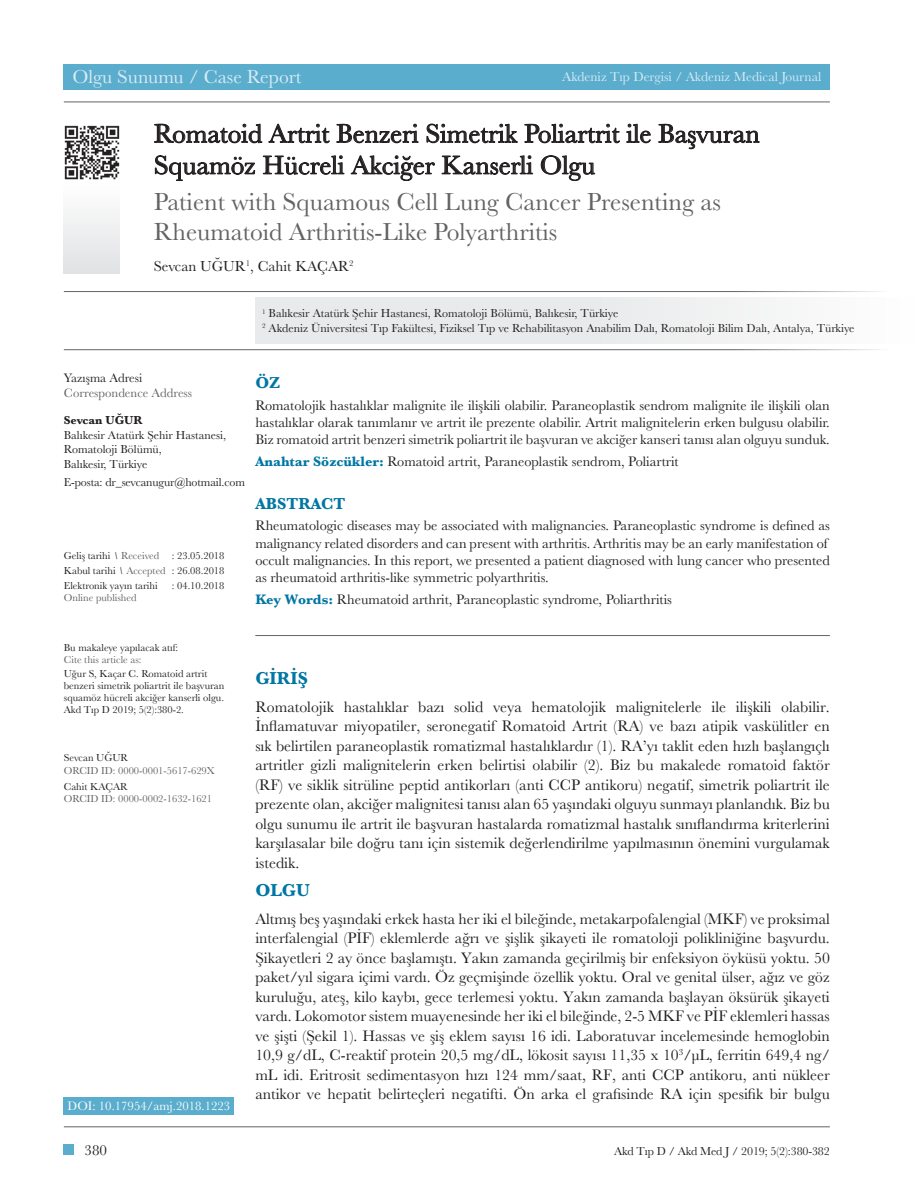
<style>
.page{position:relative;width:915px;height:1191px;background:#fff}
.page>*{position:absolute;margin:0;border:0;box-sizing:border-box;transform-origin:0 0}
.t1{font:27px/31.5px "Baskerville";color:#231f20}
.t2{font:25.5px/30px "Baskerville";color:#636366}
.t3{font:19.5px "Baskerville";color:#daebf4}
.t4{font:700 18px "Baskerville";color:#0076a3}
.t5{font:700 16.5px "Baskerville";color:#0076a3}
.t6{font:15.75px/19.5px "Baskerville";color:#231f20;text-align:justify}
.t7{font:15px "Baskerville";color:#231f20}
.t8{font:14.25px/17.2px "Baskerville";color:#231f20;text-align:justify}
.t9{font:13.5px "Baskerville";color:#daebf4}
.t10{font:12.75px "Baskerville";color:#fff}
.t11{font:12.75px "Baskerville";color:#636366}
.t12{font:12.75px "Baskerville";color:#231f20}
.t13{font:12px/14.4px "Baskerville";color:#231f20}
.t14{font:700 12px "Baskerville";color:#231f20}
.t15{font:10.5px/12px "Baskerville";color:#231f20;text-align:justify}
.t16{font:10.5px "Baskerville";color:#636366}
.s1{font-style:italic}
.s2{color:#636366}
.s3{font-weight:700;color:#0076a3}
</style>
<div class="page">
<div style="left:64px;top:1144px;width:10px;height:10px;background:#5aadcd"></div>
<hr style="left:64px;top:102px;width:765px;height:1px;background:#636366">
<div style="left:64px;top:1097px;width:170px;height:17px;background:#5aadcd"></div>
<hr style="left:64px;top:1126px;width:765px;height:1px;background:#636366">
<div style="left:64px;top:183px;width:56px;height:91px;background:linear-gradient(to bottom,#fffeff,#e1e1e3)"></div>
<div style="left:64px;top:64px;width:765px;height:25px;background:#5aadcd"></div>
<img style="left:64px;top:125px;width:56px;height:55px">
<svg style="left:154px;top:124px;width:108px;height:19px"></svg>
<svg style="left:268px;top:124px;width:61px;height:19px"></svg>
<svg style="left:336px;top:124px;width:82px;height:19px"></svg>
<svg style="left:426px;top:124px;width:91px;height:19px"></svg>
<svg style="left:524px;top:124px;width:95px;height:19px"></svg>
<svg style="left:626px;top:124px;width:24px;height:19px"></svg>
<svg style="left:658px;top:124px;width:101px;height:25px"></svg>
<svg style="left:155px;top:155px;width:100px;height:26px"></svg>
<svg style="left:263px;top:155px;width:81px;height:20px"></svg>
<svg style="left:351px;top:155px;width:83px;height:26px"></svg>
<svg style="left:441px;top:155px;width:91px;height:20px"></svg>
<svg style="left:540px;top:155px;width:54px;height:26px"></svg>
<hr style="left:255px;top:635px;width:574px;height:1px;background:#636366">
<hr style="left:64px;top:349px;width:850px;height:1px;background:#636366">
<hr style="left:64px;top:291px;width:850px;height:1px;background:#636366">
<div style="left:255px;top:297px;width:659px;height:47px;background:linear-gradient(to right,#e4e5e6,#f9f9f9)"></div>
<p class="t3" style="left:72px;top:64px;width:231px">Olgu Sunumu / Case Report</p>
<p class="t9" style="left:562px;top:68px;width:260px">Akdeniz Tıp Dergisi / Akdeniz Medical Journal</p>
<h1 class="t1" style="left:154px;top:118px;width:607px">Romatoid Artrit Benzeri Simetrik Poliartrit ile Başvuran<br>Squamöz Hücreli Akciğer Kanserli Olgu</h1>
<h2 class="t2" style="left:154px;top:187px;width:568px">Patient with Squamous Cell Lung Cancer Presenting as<br>Rheumatoid Arthritis-Like Polyarthritis</h2>
<p class="t7" style="left:154px;top:256px;width:201px">Sevcan UĞUR<sup>1</sup>, Cahit KAÇAR<sup>2</sup></p>
<p class="t13" style="left:262px;top:306px;width:593px"><sup>1</sup> Balıkesir Atatürk Şehir Hastanesi, Romatoloji Bölümü, Balıkesir, Türkiye<br><sup>2</sup> Akdeniz Üniversitesi Tıp Fakültesi, Fiziksel Tıp ve Rehabilitasyon Anabilim Dalı, Romatoloji Bilim Dalı, Antalya, Türkiye</p>
<p class="t12" style="left:64px;top:370px;width:80px">Yazışma Adresi</p>
<p class="t11" style="left:64px;top:385px;width:130px">Correspondence Address</p>
<p class="t14" style="left:64px;top:412px;width:80px">Sevcan UĞUR</p>
<p class="t13" style="left:64px;top:428px;width:164px">Balıkesir Atatürk Şehir Hastanesi,<br>Romatoloji Bölümü,<br>Balıkesir, Türkiye</p>
<p class="t13" style="left:64px;top:475px;width:182px">E-posta: dr_sevcanugur@hotmail.com</p>
<p class="t15" style="left:64px;top:548px;width:162px;line-height:15px">Geliş tarihi <span class="s1">\</span> <span class="s2">Received</span> : 23.05.2018<br>Kabul tarihi <span class="s1">\</span> <span class="s2">Accepted</span> : 26.08.2018<br>Elektronik yayın tarihi</p>
<p class="t15" style="left:172px;top:580px;width:54px">: 04.10.2018</p>
<p class="t16" style="left:64px;top:591px;width:74px">Online published</p>
<p class="t5" style="left:255px;top:371px;width:26px">ÖZ</p>
<p class="t8" style="left:255px;top:397px;width:576px">Romatolojik hastalıklar malignite ile ilişkili olabilir. Paraneoplastik sendrom malignite ile ilişkili olan hastalıklar olarak tanımlanır ve artrit ile prezente olabilir. Artrit malignitelerin erken bulgusu olabilir.<br>Biz romatoid artrit benzeri simetrik poliartrit ile başvuran ve akciğer kanseri tanısı alan olguyu sunduk.</p>
<p class="t8" style="left:255px;top:453px;width:425px"><span class="s3">Anahtar Sözcükler:</span> Romatoid artrit, Paraneoplastik sendrom, Poliartrit</p>
<p class="t5" style="left:255px;top:492px;width:92px">ABSTRACT</p>
<p class="t8" style="left:255px;top:517px;width:576px;text-align:left">Rheumatologic diseases may be associated with malignancies. Paraneoplastic syndrome is defined as malignancy related disorders and can present with arthritis. Arthritis may be an early manifestation of occult malignancies. In this report, we presented a patient diagnosed with lung cancer who presented as rheumatoid arthritis-like symmetric polyarthritis.</p>
<p class="t8" style="left:255px;top:590px;width:418px"><span class="s3">Key Words:</span> Rheumatoid arthrit, Paraneoplastic syndrome, Poliarthritis</p>
<p class="t15" style="left:64px;top:641px;width:116px">Bu makaleye yapılacak atıf:</p>
<p class="t16" style="left:64px;top:652px;width:79px">Cite this article as:</p>
<p class="t15" style="left:64px;top:667px;width:162px;text-align:left">Uğur S, Kaçar C. Romatoid artrit benzeri simetrik poliartrit ile başvuran squamöz hücreli akciğer kanserli olgu.<br>Akd Tıp D 2019; 5(2):380-2.</p>
<p class="t15" style="left:64px;top:752px;width:66px">Sevcan UĞUR</p>
<p class="t16" style="left:64px;top:763px;width:153px">ORCID ID: 0000-0001-5617-629X</p>
<p class="t15" style="left:64px;top:780px;width:65px">Cahit KAÇAR</p>
<p class="t16" style="left:64px;top:791px;width:150px">ORCID ID: 0000-0002-1632-1621</p>
<p class="t10" style="left:68px;top:1098px;width:164px">DOI: 10.17954/amj.2018.1223</p>
<p class="t7" style="left:84px;top:1140px;width:24px">380</p>
<p class="t4" style="left:255px;top:665px;width:54px">GIRIŞ</p>
<p class="t6" style="left:255px;top:697px;width:576px">Romatolojik hastalıklar bazı solid veya hematolojik malignitelerle ile ilişkili olabilir.<br>İnflamatuvar miyopatiler, seronegatif Romatoid Artrit (RA) ve bazı atipik vaskülitler en sık belirtilen paraneoplastik romatizmal hastalıklardır (1). RA’yı taklit eden hızlı başlangıçlı artritler gizli malignitelerin erken belirtisi olabilir (2). Biz bu makalede romatoid faktör (RF) ve siklik sitrüline peptid antikorları (anti CCP antikoru) negatif, simetrik poliartrit ile prezente olan, akciğer malignitesi tanısı alan 65 yaşındaki olguyu sunmayı planlandık. Biz bu olgu sunumu ile artrit ile başvuran hastalarda romatizmal hastalık sınıflandırma kriterlerini karşılasalar bile doğru tanı için sistemik değerlendirilme yapılmasının önemini vurgulamak istedik.</p>
<p class="t4" style="left:255px;top:877px;width:56px">OLGU</p>
<p class="t6" style="left:255px;top:909px;width:576px">Altmış beş yaşındaki erkek hasta her iki el bileğinde, metakarpofalengial (MKF) ve proksimal interfalengial (PİF) eklemlerde ağrı ve şişlik şikayeti ile romatoloji polikliniğine başvurdu.<br>Şikayetleri 2 ay önce başlamıştı. Yakın zamanda geçirilmiş bir enfeksiyon öyküsü yoktu. 50 paket/yıl sigara içimi vardı. Öz geçmişinde özellik yoktu. Oral ve genital ülser, ağız ve göz kuruluğu, ateş, kilo kaybı, gece terlemesi yoktu. Yakın zamanda başlayan öksürük şikayeti vardı. Lokomotor sistem muayenesinde her iki el bileğinde, 2-5 MKF ve PİF eklemleri hassas ve şişti (Şekil 1). Hassas ve şiş eklem sayısı 16 idi. Laboratuvar incelemesinde hemoglobin 10,9 g/dL, C-reaktif protein 20,5 mg/dL, lökosit sayısı 11,35 x 10<sup>3</sup>/μL, ferritin 649,4 ng/ mL idi. Eritrosit sedimentasyon hızı 124 mm/saat, RF, anti CCP antikoru, anti nükleer antikor ve hepatit belirteçleri negatifti. Ön arka el grafisinde RA için spesifik bir bulgu</p>
<p class="t13" style="left:614px;top:1144px;width:217px">Akd Tıp D / Akd Med J / 2019; 5(2):380-382</p>
</div>
